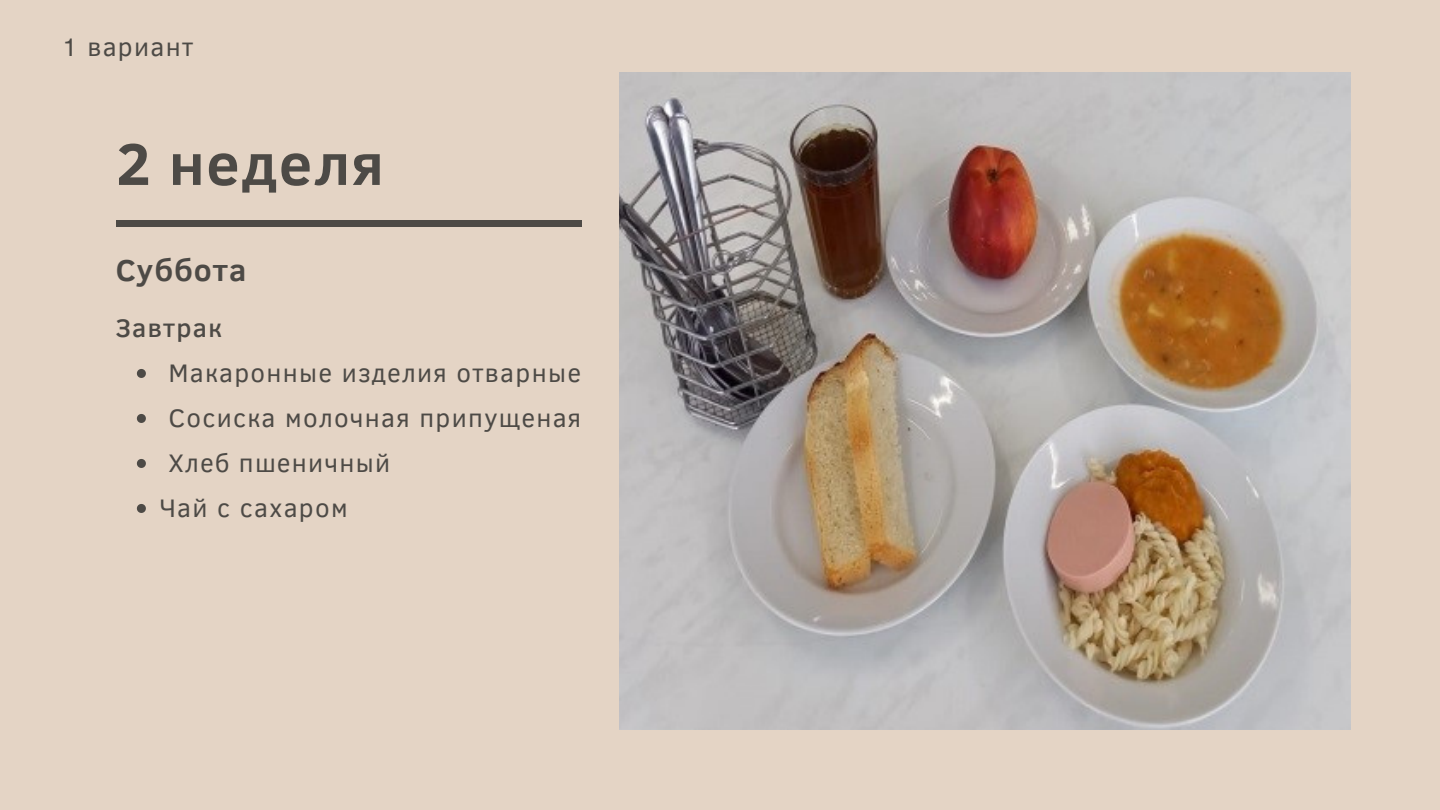
<style>
.page{position:relative;width:1440px;height:810px;background:#e4d4c5}
.page>*{position:absolute;margin:0;border:0;box-sizing:border-box;transform-origin:0 0}
.t1{font:700 60px "Clear Sans";letter-spacing:.03em;color:#4d4a46}
.t2{font:700 31px "Clear Sans";letter-spacing:.03em;color:#4d4a46}
.t3{font:26px "Clear Sans";letter-spacing:.05em;color:#4d4a46}
.t4{font:500 26px "Clear Sans";letter-spacing:.05em;color:#4d4a46}
</style>
<div class="page">
<img style="left:619px;top:72px;width:731px;height:657px">
<svg style="left:137px;top:369px;width:9px;height:9px"></svg>
<svg style="left:137px;top:414px;width:9px;height:9px"></svg>
<svg style="left:137px;top:459px;width:9px;height:9px"></svg>
<svg style="left:137px;top:504px;width:9px;height:9px"></svg>
<div style="left:116px;top:220px;width:466px;height:7px;background:#4d4a46"></div>
<p class="t3" style="left:62px;top:28px;width:133px">1 вариант</p>
<h1 class="t1" style="left:116px;top:120px;width:269px">2 неделя</h1>
<p class="t2" style="left:116px;top:248px;width:132px">Суббота</p>
<p class="t4" style="left:116px;top:309px;width:107px">Завтрак</p>
<p class="t3" style="left:168px;top:354px;width:414px">Макаронные изделия отварные</p>
<p class="t3" style="left:168px;top:399px;width:414px">Сосиска молочная припущеная</p>
<p class="t3" style="left:168px;top:444px;width:223px">Хлеб пшеничный</p>
<p class="t3" style="left:160px;top:489px;width:189px">Чай с сахаром</p>
</div>
